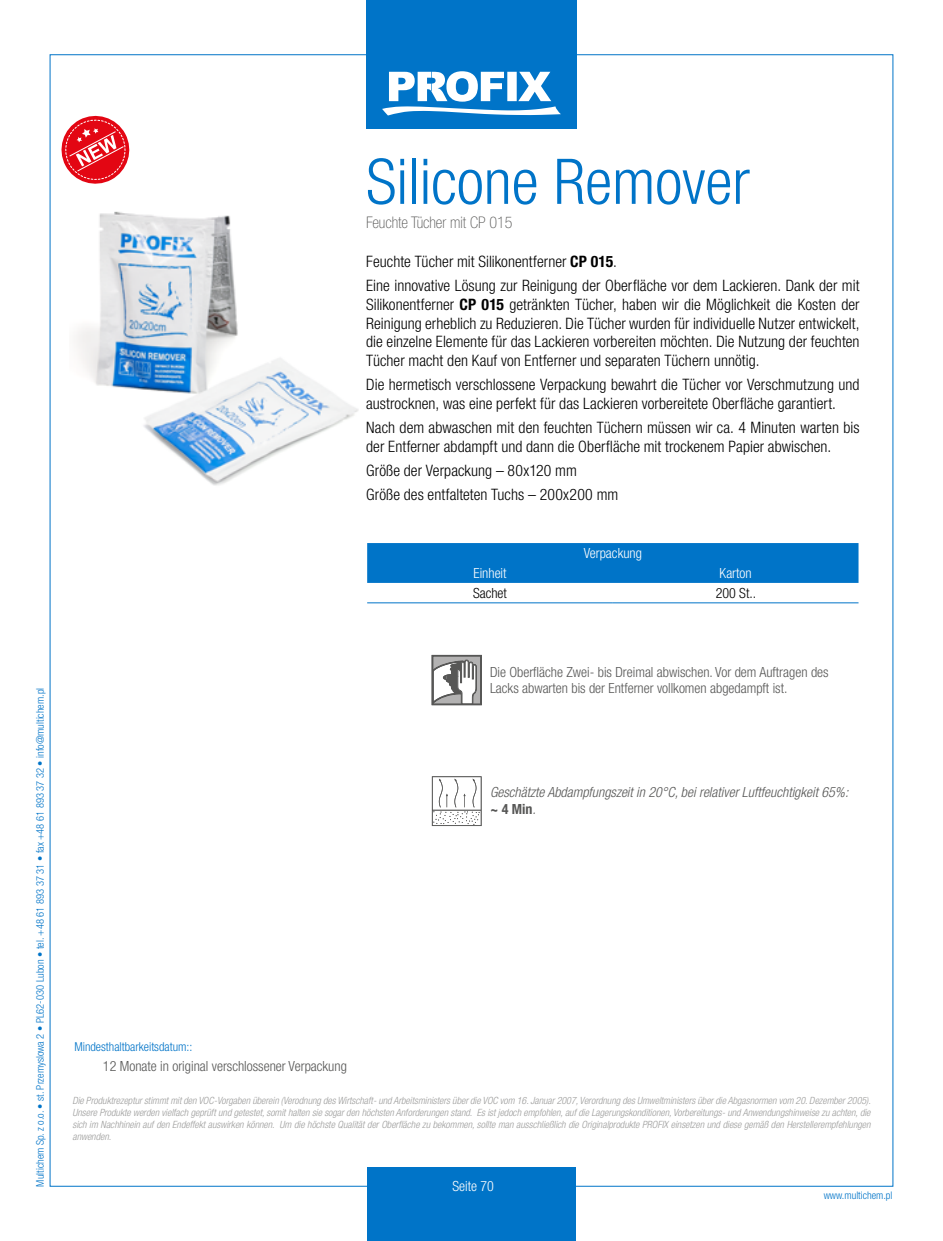
<style>
.page{position:relative;width:943px;height:1241px;background:#fff}
.page>*{position:absolute;margin:0;border:0;box-sizing:border-box;transform-origin:0 0}
.t1{font:300 condensed 63px "Helvetica Neue LT Pro";color:#0074c8}
.t2{font:100 condensed 15.92px "Helvetica Neue LT Pro";color:#575756}
.t3{font:300 condensed 15.75px/18.9px "Helvetica Neue LT Pro";letter-spacing:.005em;color:#000}
.t4{font:300 condensed 14px/16.8px "Helvetica Neue LT Pro";color:#575756}
.t5{font:italic 300 condensed 14px/17.5px "Helvetica Neue LT Pro";color:#575756}
.t6{font:300 condensed 14px "Helvetica Neue LT Pro";color:#fff}
.t7{font:300 condensed 14px "Helvetica Neue LT Pro";color:#000}
.t8{font:300 condensed 12.25px "Helvetica Neue LT Pro";color:#0074c8}
.t9{font:300 condensed 10.5px "Helvetica Neue LT Pro";color:#0074c8}
.t10{font:italic 300 condensed 9.97px/11.9px "Helvetica Neue LT Pro";color:#9d9d9c;text-align:justify}
.s1{font-weight:700}
.s2{font-weight:700;font-style:normal}
</style>
<div class="page">
<div style="left:367px;top:1166px;width:209px;height:74px;background:#0074c8"></div>
<div style="left:366px;top:0;width:211px;height:129px;background:#0074c8"></div>
<svg style="left:382px;top:71px;width:179px;height:44px"></svg>
<img style="left:76px;top:211px;width:283px;height:275px">
<div style="left:367px;top:543px;width:491px;height:40px;background:#0074c8"></div>
<hr style="left:367px;top:602px;width:246px;height:1px;background:#0074c8">
<hr style="left:613px;top:602px;width:245px;height:1px;background:#0074c8">
<svg style="left:432px;top:655px;width:50px;height:50px"></svg>
<svg style="left:432px;top:776px;width:49px;height:49px"></svg>
<svg style="left:61px;top:115px;width:69px;height:69px"></svg>
<h1 class="t1" style="left:366px;top:145px;width:385px">Silicone Remover</h1>
<p class="t2" style="left:366px;top:213px;width:148px">Feuchte Tücher mit CP 015</p>
<p class="t3" style="left:366px;top:249px;width:495px;line-height:23.8px">Feuchte Tücher mit Silikonentferner <span class="s1">CP 015</span>.<br>Eine innovative Lösung zur Reinigung der Oberfläche vor dem Lackieren. Dank der mit</p>
<p class="t3" style="left:366px;top:294px;width:495px;text-align:justify">Silikonentferner <span class="s1">CP 015</span> getränkten Tücher, haben wir die Möglichkeit die Kosten der Reinigung erheblich zu Reduzieren. Die Tücher wurden für individuelle Nutzer entwickelt, die einzelne Elemente für das Lackieren vorbereiten möchten. Die Nutzung der feuchten Tücher macht den Kauf von Entferner und separaten Tüchern unnötig.</p>
<p class="t3" style="left:366px;top:375px;width:495px">Die hermetisch verschlossene Verpackung bewahrt die Tücher vor Verschmutzung und austrocknen, was eine perfekt für das Lackieren vorbereitete Oberfläche garantiert.</p>
<p class="t3" style="left:366px;top:418px;width:495px">Nach dem abwaschen mit den feuchten Tüchern müssen wir ca. 4 Minuten warten bis der Entferner abdampft und dann die Oberfläche mit trockenem Papier abwischen.</p>
<p class="t3" style="left:366px;top:458px;width:253px;line-height:23.8px">Größe der Verpackung – 80x120 mm<br>Größe des entfalteten Tuchs – 200x200 mm</p>
<p class="t6" style="left:583px;top:545px;width:60px">Verpackung</p>
<p class="t6" style="left:473px;top:565px;width:35px">Einheit</p>
<p class="t6" style="left:719px;top:565px;width:34px">Karton</p>
<p class="t7" style="left:473px;top:585px;width:35px">Sachet</p>
<p class="t7" style="left:715px;top:585px;width:37px">200 St..</p>
<p class="t9" style="left:34px;top:1186px;width:500px;rotate:-90deg">Multichem Sp. z o.o. • st. Przemyslowa 2 • PL62-030 Lubon • tel. +48 61 893 37 31 • fax +48 61 893 37 32 • info@multichem.pl</p>
<p class="t4" style="left:490px;top:663px;width:340px">Die Oberfläche Zwei- bis Dreimal abwischen. Vor dem Auftragen des<br>Lacks abwarten bis der Entferner vollkomen abgedampft ist.</p>
<p class="t8" style="left:74px;top:1038px;width:119px">Mindesthaltbarkeitsdatum::</p>
<p class="t4" style="left:103px;top:1057px;width:245px">12 Monate in original verschlossener Verpackung</p>
<p class="t5" style="left:490px;top:783px;width:360px">Geschätzte Abdampfungszeit in 20°C, bei relativer Luftfeuchtigkeit 65%: <span class="s2">~ 4 Min</span>.</p>
<p class="t10" style="left:72px;top:1094px;width:799px">Die Produktrezeptur stimmt mit den VOC-Vorgaben überein (Verodnung des Wirtschaft- und Arbeitsministers über die VOC vom 16. Januar 2007, Verordnung des Umweltministers über die Abgasnormen vom 20. Dezember 2005).<br>Unsere Produkte werden vielfach geprüft und getestet, somit halten sie sogar den höchsten Anforderungen stand. Es ist jedoch empfohlen, auf die Lagerungskonditionen, Vorbereitungs- und Anwendungshinweise zu achten, die sich im Nachhinein auf den Endeffekt auswirken können. Um die höchste Qualität der Oberfläche zu bekommen, sollte man ausschließlich die Originalprodukte PROFIX einsetzen und diese gemäß den Herstellerempfehlungen anwenden.</p>
<p class="t6" style="left:452px;top:1177px;width:43px">Seite 70</p>
<p class="t9" style="left:823px;top:1188px;width:70px">www.multichem.pl</p>
</div>
